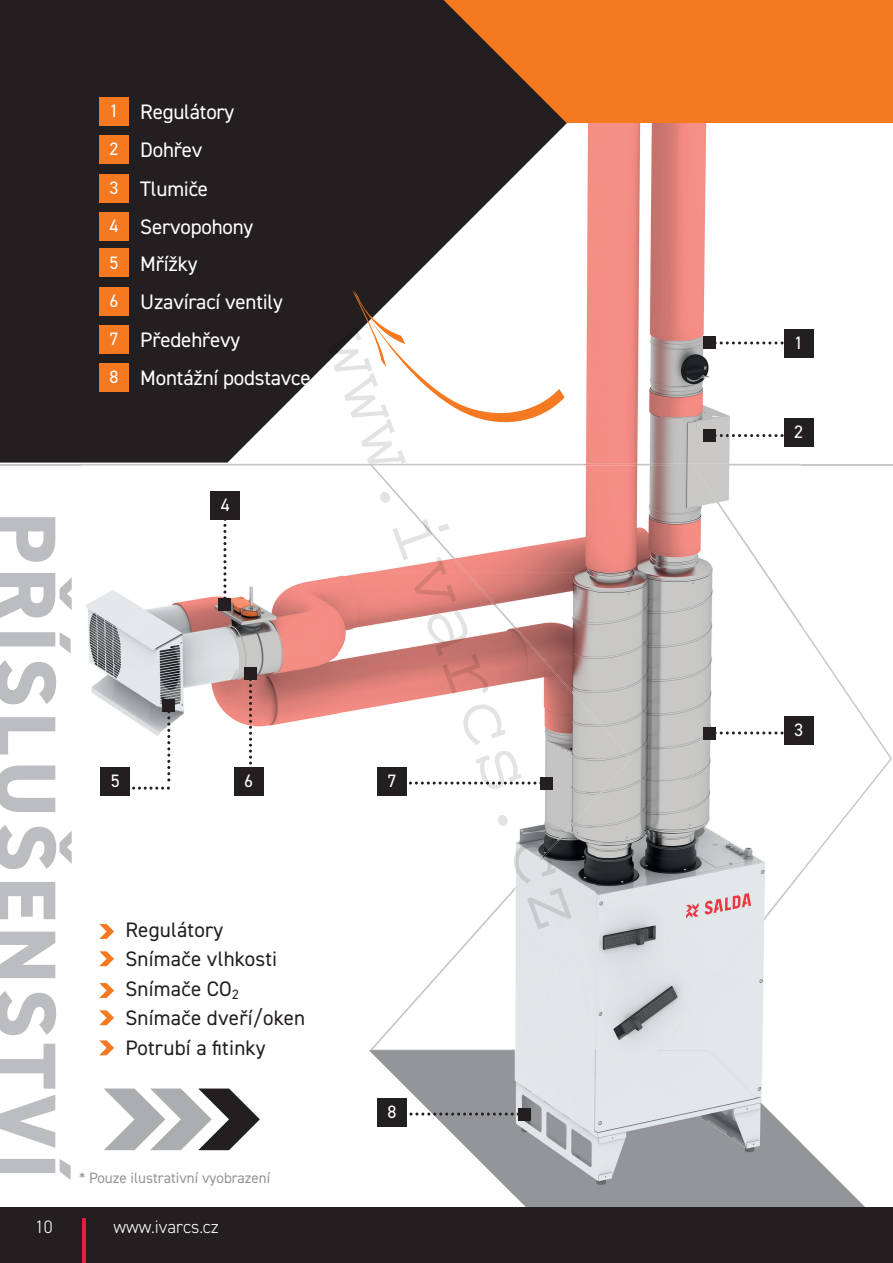
<style>
.page{position:relative;width:893px;height:1263px;background:#fff}
.page>*{position:absolute;margin:0;border:0;box-sizing:border-box;transform-origin:0 0}
.t1{font:800 85.5px "DIN2014";letter-spacing:.06em;color:#bcbdc0}
.t2{font:81.9px "Courier";color:rgb(0 0 0/.11)}
.t3{font:21px/38px "DIN2014";letter-spacing:-.01em;color:#fff}
.t4{font:21px/29.4px "DIN2014";letter-spacing:.01em;color:#231f20}
.t5{font:18px/38px "DIN2014";color:#fff;text-align:justify}
.t6{font:300 18px "DIN2014";color:#fff}
.t7{font:15px "DIN2014";color:#939598}
</style>
<div class="page">
<hr style="left:0;top:464px;width:370px;height:1px;background:#c7c8ca">
<hr style="left:638px;top:464px;width:255px;height:1px;background:#c7c8ca">
<svg style="left:369px;top:1143px;width:524px;height:65px;fill:#939598"></svg>
<img style="left:81px;top:123px;width:720px;height:933px">
<img style="left:370px;top:464px;width:143px;height:107px">
<img style="left:513px;top:464px;width:216px;height:53px">
<img style="left:726px;top:517px;width:39px;height:54px">
<img style="left:463px;top:570px;width:50px;height:54px">
<img style="left:763px;top:570px;width:38px;height:57px">
<img style="left:510px;top:623px;width:50px;height:54px">
<img style="left:558px;top:677px;width:49px;height:54px">
<img style="left:605px;top:730px;width:27px;height:55px">
<img style="left:513px;top:784px;width:96px;height:107px">
<img style="left:465px;top:889px;width:48px;height:161px">
<img style="left:753px;top:871px;width:48px;height:63px">
<img style="left:416px;top:943px;width:49px;height:107px">
<div style="left:705px;top:931px;width:49px;height:63px;background:#e2e7ea"></div>
<img style="left:369px;top:997px;width:48px;height:53px">
<img style="left:657px;top:991px;width:49px;height:59px">
<img style="left:513px;top:1049px;width:144px;height:1px">
<img style="left:81px;top:464px;width:289px;height:1px">
<img style="left:638px;top:464px;width:163px;height:1px">
<img style="left:369px;top:1050px;width:432px;height:145px">
<div style="left:0;top:0;width:893px;height:123px;background:#f47921"></div>
<svg style="left:0;top:0;width:567px;height:463px;fill:#231f20"></svg>
<div style="left:0;top:0;width:296px;height:419px;background:#231f20"></div>
<div style="left:0;top:1208px;width:893px;height:55px;background:#231f20"></div>
<svg style="left:99px;top:924px;width:15px;height:15px"></svg>
<svg style="left:99px;top:951px;width:15px;height:15px"></svg>
<svg style="left:99px;top:983px;width:15px;height:15px"></svg>
<svg style="left:99px;top:1010px;width:15px;height:15px"></svg>
<svg style="left:99px;top:1040px;width:15px;height:15px"></svg>
<svg style="left:351px;top:288px;width:214px;height:144px"></svg>
<svg style="left:130px;top:787px;width:40px;height:3px"></svg>
<svg style="left:167px;top:711px;width:3px;height:70px"></svg>
<div style="left:163px;top:699px;width:12px;height:12px;background:#231f20"></div>
<svg style="left:223px;top:519px;width:3px;height:79px"></svg>
<div style="left:219px;top:598px;width:12px;height:12px;background:#231f20"></div>
<svg style="left:249px;top:680px;width:3px;height:87px"></svg>
<div style="left:244px;top:668px;width:12px;height:12px;background:#231f20"></div>
<svg style="left:407px;top:781px;width:134px;height:3px"></svg>
<div style="left:541px;top:777px;width:12px;height:12px;background:#231f20"></div>
<svg style="left:407px;top:1112px;width:111px;height:3px"></svg>
<div style="left:518px;top:1108px;width:12px;height:12px;background:#231f20"></div>
<svg style="left:715px;top:731px;width:69px;height:3px"></svg>
<div style="left:703px;top:727px;width:12px;height:12px;background:#231f20"></div>
<svg style="left:715px;top:434px;width:69px;height:3px"></svg>
<div style="left:703px;top:430px;width:12px;height:12px;background:#231f20"></div>
<svg style="left:715px;top:341px;width:69px;height:3px"></svg>
<div style="left:703px;top:337px;width:12px;height:12px;background:#231f20"></div>
<hr style="left:82px;top:1218px;width:3px;height:45px;background:#ed1943">
<svg style="left:212px;top:1088px;width:48px;height:62px"></svg>
<img style="left:165px;top:1088px;width:47px;height:62px">
<img style="left:104px;top:1088px;width:61px;height:62px">
<div style="left:99px;top:97px;width:30px;height:28px;background:#f47921"></div>
<div style="left:99px;top:135px;width:30px;height:29px;background:#f47921"></div>
<div style="left:99px;top:174px;width:30px;height:28px;background:#f47921"></div>
<div style="left:99px;top:212px;width:30px;height:28px;background:#f47921"></div>
<div style="left:99px;top:249px;width:30px;height:28px;background:#f47921"></div>
<div style="left:99px;top:287px;width:30px;height:28px;background:#f47921"></div>
<div style="left:99px;top:325px;width:30px;height:28px;background:#f47921"></div>
<div style="left:99px;top:363px;width:30px;height:29px;background:#f47921"></div>
<div style="left:784px;top:330px;width:30px;height:28px;background:#231f20"></div>
<div style="left:784px;top:716px;width:30px;height:29px;background:#231f20"></div>
<div style="left:210px;top:491px;width:30px;height:28px;background:#231f20"></div>
<div style="left:101px;top:767px;width:29px;height:28px;background:#231f20"></div>
<div style="left:377px;top:767px;width:30px;height:28px;background:#231f20"></div>
<div style="left:377px;top:1098px;width:30px;height:28px;background:#231f20"></div>
<div style="left:234px;top:767px;width:30px;height:28px;background:#231f20"></div>
<div style="left:784px;top:418px;width:30px;height:28px;background:#231f20"></div>
<p class="t3" style="left:140px;top:93px;width:172px">Regulátory<br>Dohřev<br>Tlumiče<br>Servopohony<br>Mřížky<br>Uzavírací ventily<br>Předehřevy<br>Montážní podstavce</p>
<p class="t5" style="left:110px;top:91px;width:10px">1<br>2<br>3<br>4<br>5<br>6<br>7<br>8</p>
<h2 class="t2" style="left:388px;top:313px;width:640px;rotate:70deg">www.ivarcs.cz</h2>
<p class="t5" style="left:221px;top:485px;width:10px">4</p>
<h1 class="t1" style="left:83px;top:512px;width:670px;rotate:90deg">PŘÍSLUŠENSTVÍ</h1>
<p class="t5" style="left:111px;top:761px;width:10px">5</p>
<p class="t5" style="left:387px;top:761px;width:10px">7</p>
<p class="t5" style="left:244px;top:761px;width:10px">6</p>
<p class="t4" style="left:125px;top:915px;width:181px">Regulátory<br>Snímače vlhkosti<br>Snímače CO<sub>2<br></sub>Snímače dveří/oken<br>Potrubí a fitinky</p>
<p class="t5" style="left:387px;top:1092px;width:10px">8</p>
<p class="t7" style="left:79px;top:1169px;width:193px">* Pouze ilustrativní vyobrazení</p>
<p class="t6" style="left:35px;top:1216px;width:19px">10</p>
<p class="t6" style="left:113px;top:1216px;width:107px">www.ivarcs.cz</p>
<p class="t5" style="left:794px;top:324px;width:10px">1</p>
<p class="t5" style="left:794px;top:412px;width:10px">2</p>
<p class="t5" style="left:794px;top:711px;width:10px">3</p>
</div>
